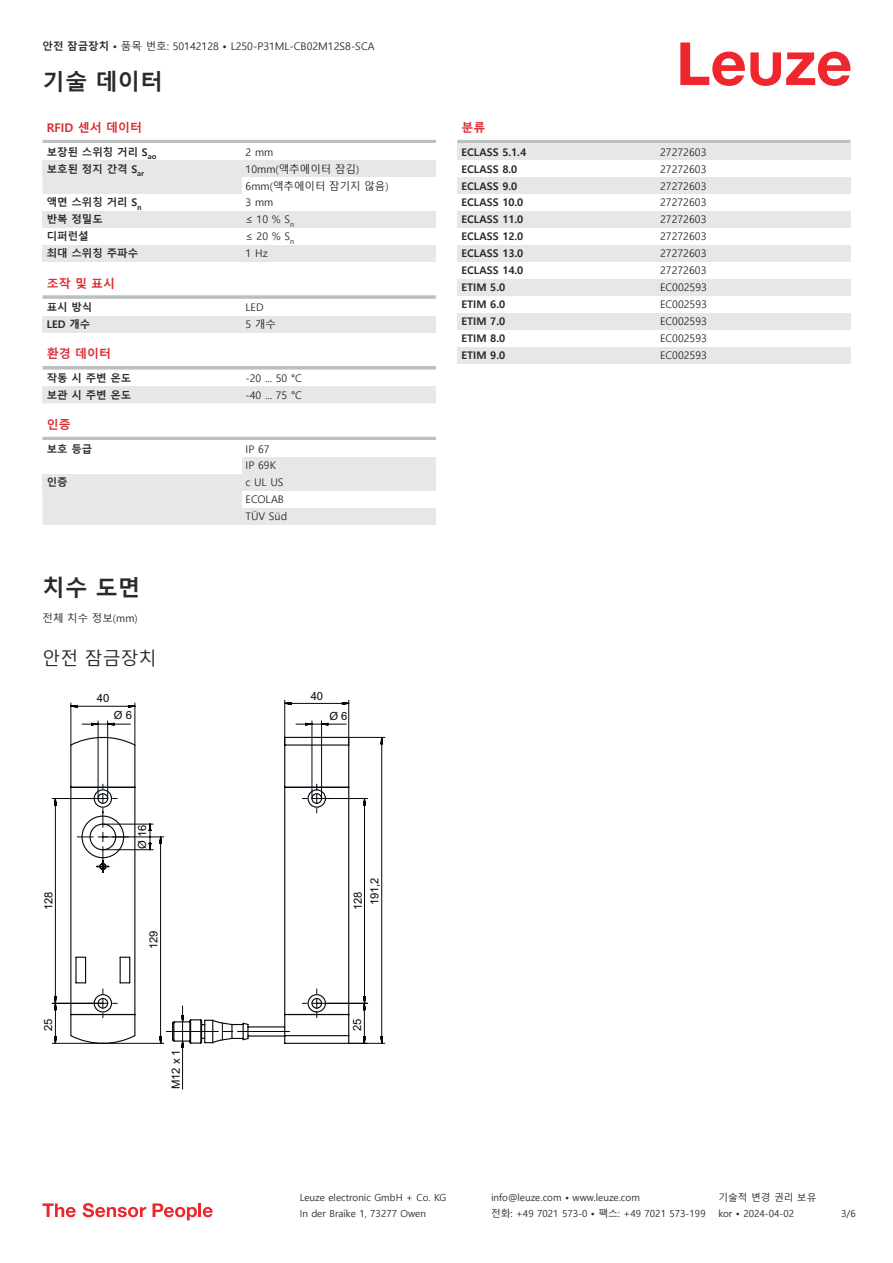
<style>
.page{position:relative;width:893px;height:1263px;background:#fff}
.page>*{position:absolute;margin:0;border:0;box-sizing:border-box;transform-origin:0 0}
.t1{font:700 22.5px "Malgun Gothic";color:#2b292a}
.t2{font:18px "Malgun Gothic";color:#2b292a}
.t3{font:700 12px "Malgun Gothic";color:#db2a30}
.t4{font:11.25px/16.5px "Arial";color:#03080e}
.t5{font:10.5px/17px "Malgun Gothic";color:#2b292a}
.t6{font:700 10.5px "Malgun Gothic";color:#2b292a}
.t7{font:9.75px "Malgun Gothic";color:#2b292a}
.s1{font-weight:700}
</style>
<div class="page">
<svg style="left:680px;top:43px;width:170px;height:43px"></svg>
<svg style="left:43px;top:177px;width:393px;height:348px"></svg>
<hr style="left:43px;top:140px;width:393px;height:3px;background:#bdbfc1">
<div style="left:43px;top:160px;width:199px;height:17px;background:#e6e7e9"></div>
<div style="left:242px;top:160px;width:194px;height:17px;background:#e6e7e9"></div>
<div style="left:242px;top:177px;width:194px;height:17px;background:#fff"></div>
<div style="left:43px;top:194px;width:199px;height:17px;background:#fff"></div>
<div style="left:242px;top:194px;width:194px;height:17px;background:#fff"></div>
<div style="left:43px;top:211px;width:199px;height:17px;background:#e6e7e9"></div>
<div style="left:242px;top:211px;width:194px;height:17px;background:#e6e7e9"></div>
<div style="left:43px;top:228px;width:199px;height:17px;background:#fff"></div>
<div style="left:242px;top:228px;width:194px;height:17px;background:#fff"></div>
<div style="left:43px;top:245px;width:199px;height:17px;background:#e6e7e9"></div>
<div style="left:242px;top:245px;width:194px;height:17px;background:#e6e7e9"></div>
<div style="left:43px;top:279px;width:393px;height:18px;background:#fff"></div>
<hr style="left:43px;top:295px;width:393px;height:4px;background:#c6c8c9">
<div style="left:43px;top:299px;width:199px;height:17px;background:#fff"></div>
<div style="left:242px;top:299px;width:194px;height:17px;background:#fff"></div>
<div style="left:43px;top:316px;width:199px;height:17px;background:#e6e7e9"></div>
<div style="left:242px;top:316px;width:194px;height:17px;background:#e6e7e9"></div>
<div style="left:43px;top:350px;width:393px;height:18px;background:#fff"></div>
<svg style="left:43px;top:366px;width:393px;height:4px;background:#c3c5c7"></svg>
<div style="left:43px;top:370px;width:199px;height:16px;background:#fff"></div>
<div style="left:242px;top:370px;width:194px;height:16px;background:#fff"></div>
<div style="left:43px;top:386px;width:199px;height:17px;background:#e6e7e9"></div>
<div style="left:242px;top:386px;width:194px;height:17px;background:#e6e7e9"></div>
<div style="left:43px;top:420px;width:393px;height:19px;background:#fff"></div>
<hr style="left:43px;top:437px;width:393px;height:3px;background:#bdbfc1">
<div style="left:43px;top:440px;width:199px;height:17px;background:#fff"></div>
<div style="left:242px;top:440px;width:194px;height:17px;background:#fff"></div>
<div style="left:242px;top:457px;width:194px;height:17px;background:#e6e7e9"></div>
<div style="left:43px;top:474px;width:199px;height:17px;background:#e6e7e9"></div>
<div style="left:242px;top:474px;width:194px;height:51px;background:#e6e7e9"></div>
<div style="left:242px;top:491px;width:194px;height:17px;background:#fff"></div>
<hr style="left:457px;top:140px;width:393px;height:3px;background:#bdbfc1">
<div style="left:457px;top:143px;width:200px;height:17px;background:#e6e7e9"></div>
<div style="left:657px;top:143px;width:193px;height:17px;background:#e6e7e9"></div>
<div style="left:457px;top:177px;width:200px;height:17px;background:#e6e7e9"></div>
<div style="left:657px;top:177px;width:193px;height:17px;background:#e6e7e9"></div>
<div style="left:457px;top:211px;width:200px;height:17px;background:#e6e7e9"></div>
<div style="left:657px;top:211px;width:193px;height:17px;background:#e6e7e9"></div>
<div style="left:457px;top:245px;width:200px;height:17px;background:#e6e7e9"></div>
<div style="left:657px;top:245px;width:193px;height:17px;background:#e6e7e9"></div>
<div style="left:457px;top:279px;width:200px;height:17px;background:#e6e7e9"></div>
<div style="left:657px;top:279px;width:193px;height:17px;background:#e6e7e9"></div>
<div style="left:457px;top:313px;width:200px;height:17px;background:#e6e7e9"></div>
<div style="left:657px;top:313px;width:193px;height:17px;background:#e6e7e9"></div>
<div style="left:457px;top:347px;width:200px;height:17px;background:#e6e7e9"></div>
<div style="left:657px;top:347px;width:193px;height:17px;background:#e6e7e9"></div>
<svg style="left:43px;top:1203px;width:33px;height:14px"></svg>
<svg style="left:83px;top:1203px;width:63px;height:14px"></svg>
<svg style="left:153px;top:1203px;width:44px;height:17px"></svg>
<hr style="left:198px;top:1203px;width:3px;height:14px;background:#ed272d">
<svg style="left:203px;top:1207px;width:10px;height:10px"></svg>
<svg style="left:52px;top:737px;width:132px;height:352px"></svg>
<svg style="left:77px;top:702px;width:308px;height:342px"></svg>
<p class="t5" style="left:43px;top:38px;width:334px"><span class="s1">안전 잠금장치 •</span> 품목 번호: 50142128 <span class="s1">•</span> L250-P31ML-CB02M12S8-SCA</p>
<h1 class="t1" style="left:43px;top:69px;width:122px">기술 데이터</h1>
<p class="t3" style="left:47px;top:121px;width:97px">RFID 센서 데이터</p>
<p class="t6" style="left:47px;top:146px;width:111px">보장된 스위칭 거리 S<sub>ao</sub></p>
<p class="t5" style="left:246px;top:144px;width:29px">2 mm</p>
<p class="t6" style="left:47px;top:163px;width:99px">보호된 정지 간격 S<sub>ar</sub></p>
<p class="t5" style="left:246px;top:161px;width:145px">10mm(액추에이터 잠김)<br>6mm(액추에이터 잠기지 않음)</p>
<p class="t6" style="left:47px;top:196px;width:96px">액면 스위칭 거리 S<sub>n</sub></p>
<p class="t5" style="left:246px;top:194px;width:29px">3 mm</p>
<p class="t6" style="left:47px;top:213px;width:58px">반복 정밀도</p>
<p class="t5" style="left:246px;top:211px;width:50px">≤ 10 % S<sub>n</sub></p>
<p class="t6" style="left:47px;top:230px;width:43px">디퍼런셜</p>
<p class="t5" style="left:246px;top:228px;width:50px">≤ 20 % S<sub>n</sub></p>
<p class="t6" style="left:47px;top:247px;width:93px">최대 스위칭 주파수</p>
<p class="t5" style="left:246px;top:245px;width:23px">1 Hz</p>
<p class="t3" style="left:47px;top:276px;width:70px">조작 및 표시</p>
<p class="t6" style="left:47px;top:301px;width:47px">표시 방식</p>
<p class="t5" style="left:246px;top:299px;width:19px">LED</p>
<p class="t6" style="left:47px;top:318px;width:45px">LED 개수</p>
<p class="t5" style="left:246px;top:316px;width:32px">5 개수</p>
<p class="t3" style="left:47px;top:347px;width:66px">환경 데이터</p>
<p class="t6" style="left:47px;top:372px;width:86px">작동 시 주변 온도</p>
<p class="t5" style="left:246px;top:370px;width:58px">-20 ... 50 °C</p>
<p class="t6" style="left:47px;top:389px;width:86px">보관 시 주변 온도</p>
<p class="t5" style="left:246px;top:387px;width:58px">-40 ... 75 °C</p>
<p class="t3" style="left:47px;top:418px;width:25px">인증</p>
<p class="t6" style="left:47px;top:442px;width:47px">보호 등급</p>
<p class="t5" style="left:246px;top:440px;width:32px">IP 67<br>IP 69K</p>
<p class="t6" style="left:47px;top:476px;width:22px">인증</p>
<p class="t5" style="left:246px;top:474px;width:43px">c UL US<br>ECOLAB<br>TÜV Süd</p>
<h1 class="t1" style="left:43px;top:575px;width:99px">치수 도면</h1>
<p class="t5" style="left:43px;top:610px;width:97px">전체 치수 정보(mm)</p>
<h2 class="t2" style="left:43px;top:648px;width:116px">안전 잠금장치</h2>
<p class="t4" style="left:97px;top:690px;width:14px">40</p>
<p class="t4" style="left:311px;top:689px;width:14px">40</p>
<p class="t4" style="left:114px;top:708px;width:20px">Ø 6</p>
<p class="t4" style="left:329px;top:709px;width:20px">Ø 6</p>
<p class="t4" style="left:41px;top:910px;width:20px;rotate:-90deg">128</p>
<p class="t4" style="left:41px;top:1031px;width:14px;rotate:-90deg">25</p>
<p class="t4" style="left:135px;top:849px;width:26px;rotate:-90deg">Ø 16</p>
<p class="t4" style="left:146px;top:949px;width:20px;rotate:-90deg">129</p>
<p class="t4" style="left:168px;top:1089px;width:42px;rotate:-90deg">M12 x 1</p>
<p class="t4" style="left:350px;top:905px;width:30px;text-indent:-5px;rotate:-90deg">128<br>191,2</p>
<p class="t4" style="left:350px;top:1031px;width:14px;rotate:-90deg">25</p>
<p class="t3" style="left:461px;top:121px;width:25px">분류</p>
<p class="t6" style="left:461px;top:146px;width:66px">ECLASS 5.1.4</p>
<p class="t5" style="left:660px;top:144px;width:48px">27272603</p>
<p class="t6" style="left:461px;top:163px;width:57px">ECLASS 8.0</p>
<p class="t5" style="left:660px;top:161px;width:48px">27272603</p>
<p class="t6" style="left:461px;top:179px;width:57px">ECLASS 9.0</p>
<p class="t5" style="left:660px;top:177px;width:48px">27272603</p>
<p class="t6" style="left:461px;top:196px;width:63px">ECLASS 10.0</p>
<p class="t5" style="left:660px;top:194px;width:48px">27272603</p>
<p class="t6" style="left:461px;top:213px;width:63px">ECLASS 11.0</p>
<p class="t5" style="left:660px;top:211px;width:48px">27272603</p>
<p class="t6" style="left:461px;top:230px;width:63px">ECLASS 12.0</p>
<p class="t5" style="left:660px;top:228px;width:48px">27272603</p>
<p class="t6" style="left:461px;top:247px;width:63px">ECLASS 13.0</p>
<p class="t5" style="left:660px;top:245px;width:48px">27272603</p>
<p class="t6" style="left:461px;top:264px;width:63px">ECLASS 14.0</p>
<p class="t5" style="left:660px;top:262px;width:48px">27272603</p>
<p class="t6" style="left:461px;top:281px;width:45px">ETIM 5.0</p>
<p class="t5" style="left:660px;top:279px;width:48px">EC002593</p>
<p class="t6" style="left:461px;top:298px;width:45px">ETIM 6.0</p>
<p class="t5" style="left:660px;top:296px;width:48px">EC002593</p>
<p class="t6" style="left:461px;top:315px;width:45px">ETIM 7.0</p>
<p class="t5" style="left:660px;top:313px;width:48px">EC002593</p>
<p class="t6" style="left:461px;top:332px;width:45px">ETIM 8.0</p>
<p class="t5" style="left:660px;top:330px;width:48px">EC002593</p>
<p class="t6" style="left:461px;top:349px;width:45px">ETIM 9.0</p>
<p class="t5" style="left:660px;top:347px;width:48px">EC002593</p>
<p class="t7" style="left:300px;top:1192px;width:148px">Leuze electronic GmbH + Co. KG</p>
<p class="t7" style="left:491px;top:1192px;width:150px">info@leuze.com • www.leuze.com</p>
<p class="t7" style="left:718px;top:1192px;width:100px">기술적 변경 권리 보유</p>
<p class="t7" style="left:300px;top:1208px;width:128px">In der Braike 1, 73277 Owen</p>
<p class="t7" style="left:491px;top:1208px;width:216px">전화: +49 7021 573-0 • 팩스: +49 7021 573-199</p>
<p class="t7" style="left:718px;top:1208px;width:77px">kor • 2024-04-02</p>
<p class="t7" style="left:841px;top:1208px;width:16px">3/6</p>
</div>
